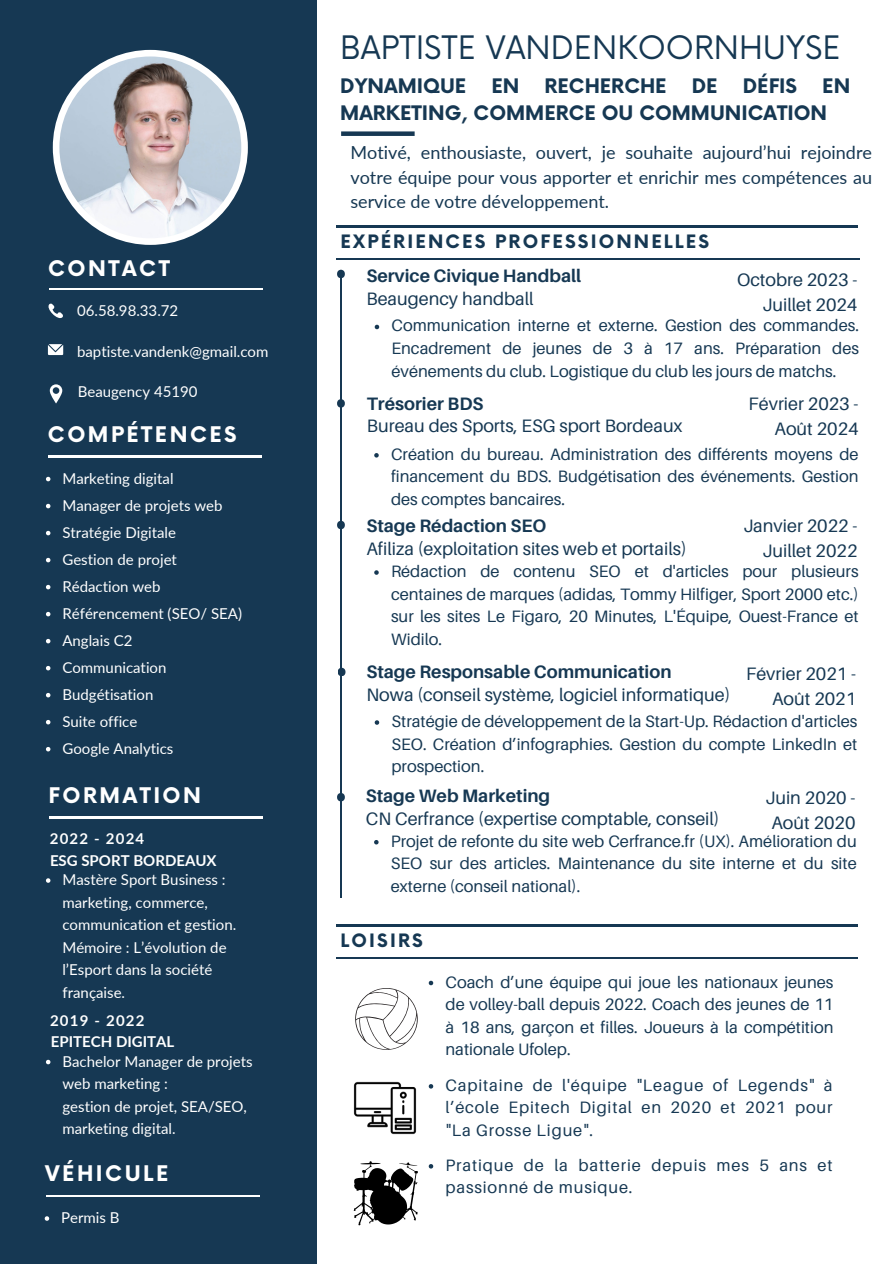
<style>
.page{position:relative;width:894px;height:1264px;background:#fff}
.page>*{position:absolute;margin:0;border:0;box-sizing:border-box;transform-origin:0 0}
.t1{font:31.5px "Now";color:#163853}
.t2{font:700 21px "Now";letter-spacing:.12em;color:#fff}
.t3{font:700 19.5px/27px "Now";color:#163853}
.t4{font:18px/24.8px "Aileron";color:#163853;text-align:right}
.t5{font:18px/24.8px "Lato";color:#163853;text-align:justify}
.t6{font:700 18px "Aileron";color:#163853}
.t7{font:700 18px "Now";letter-spacing:.12em;color:#163853}
.t8{font:16.5px/22.5px "Aileron";color:#163853;text-align:justify}
.t9{font:16.5px/22.5px "Aileron";letter-spacing:.05em;color:#163853}
.t10{font:15px/22.5px "Lato";color:#fff}
.t11{font:700 15px "Lato";color:#fff}
.t12{font:700 15px "Lato";letter-spacing:.08em;color:#fff}
</style>
<div class="page">
<div style="left:0;top:0;width:317px;height:1263px;background:#163853"></div>
<div style="left:341px;top:131px;width:73px;height:5px;background:#163853"></div>
<div style="left:53px;top:50px;width:195px;height:195px;background:#fff;border-radius:50%"></div>
<img style="left:59px;top:56px;width:182px;height:182px;border-radius:50%">
<hr style="left:336px;top:957px;width:521px;height:1px;background:#163853">
<svg style="left:337px;top:270px;width:8px;height:8px"></svg>
<hr style="left:340px;top:270px;width:2px;height:627px;background:#163853">
<svg style="left:337px;top:399px;width:8px;height:8px"></svg>
<svg style="left:337px;top:521px;width:8px;height:8px"></svg>
<hr style="left:46px;top:1195px;width:213px;height:1px;background:#fff">
<svg style="left:45px;top:1216px;width:4px;height:4px"></svg>
<svg style="left:48px;top:303px;width:15px;height:15px"></svg>
<svg style="left:48px;top:344px;width:15px;height:11px"></svg>
<svg style="left:50px;top:384px;width:12px;height:19px"></svg>
<hr style="left:49px;top:288px;width:214px;height:1px;background:#fff">
<svg style="left:338px;top:667px;width:7px;height:9px"></svg>
<svg style="left:337px;top:793px;width:8px;height:8px"></svg>
<hr style="left:336px;top:924px;width:521px;height:2px;background:#163853">
<svg style="left:355px;top:988px;width:62px;height:61px"></svg>
<img style="left:353px;top:1081px;width:64px;height:54px">
<hr style="left:49px;top:816px;width:214px;height:2px;background:#fff">
<svg style="left:46px;top:878px;width:4px;height:4px"></svg>
<svg style="left:46px;top:1059px;width:4px;height:5px"></svg>
<hr style="left:49px;top:456px;width:213px;height:1px;background:#fff">
<svg style="left:46px;top:477px;width:4px;height:4px"></svg>
<svg style="left:46px;top:504px;width:4px;height:4px"></svg>
<svg style="left:46px;top:531px;width:4px;height:4px"></svg>
<svg style="left:46px;top:558px;width:4px;height:4px"></svg>
<svg style="left:46px;top:585px;width:4px;height:4px"></svg>
<svg style="left:46px;top:612px;width:4px;height:4px"></svg>
<svg style="left:46px;top:639px;width:4px;height:4px"></svg>
<svg style="left:46px;top:666px;width:4px;height:4px"></svg>
<svg style="left:46px;top:693px;width:4px;height:4px"></svg>
<svg style="left:46px;top:720px;width:4px;height:4px"></svg>
<svg style="left:46px;top:747px;width:4px;height:4px"></svg>
<hr style="left:336px;top:258px;width:522px;height:2px;background:#163853">
<hr style="left:336px;top:226px;width:521px;height:1px;background:#163853">
<svg style="left:374px;top:325px;width:5px;height:4px"></svg>
<svg style="left:374px;top:570px;width:4px;height:5px"></svg>
<svg style="left:374px;top:720px;width:5px;height:4px"></svg>
<svg style="left:374px;top:453px;width:4px;height:4px"></svg>
<svg style="left:374px;top:840px;width:4px;height:4px"></svg>
<svg style="left:428px;top:980px;width:5px;height:5px"></svg>
<svg style="left:428px;top:1084px;width:5px;height:4px"></svg>
<svg style="left:428px;top:1164px;width:5px;height:4px"></svg>
<svg style="left:354px;top:1161px;width:64px;height:64px"></svg>
<p class="t2" style="left:48px;top:257px;width:123px">CONTACT</p>
<p class="t10" style="left:77px;top:299px;width:103px">06.58.98.33.72</p>
<p class="t10" style="left:77px;top:340px;width:193px">baptiste.vandenk@gmail.com</p>
<p class="t10" style="left:78px;top:380px;width:121px">Beaugency 45190</p>
<p class="t2" style="left:48px;top:423px;width:190px">COMPÉTENCES</p>
<p class="t10" style="left:62px;top:466px;width:113px">Marketing digital</p>
<p class="t10" style="left:62px;top:493px;width:162px">Manager de projets web</p>
<p class="t10" style="left:62px;top:520px;width:115px">Stratégie Digitale</p>
<h2 class="t10" style="left:62px;top:547px;width:116px">Gestion de projet</h2>
<p class="t10" style="left:62px;top:574px;width:100px">Rédaction web</p>
<p class="t10" style="left:62px;top:601px;width:181px">Référencement (SEO/ SEA)</p>
<p class="t10" style="left:62px;top:628px;width:71px">Anglais C2</p>
<p class="t10" style="left:62px;top:655px;width:105px">Communication</p>
<p class="t10" style="left:62px;top:682px;width:92px">Budgétisation</p>
<p class="t10" style="left:62px;top:709px;width:76px">Suite office</p>
<h2 class="t10" style="left:62px;top:736px;width:112px">Google Analytics</h2>
<p class="t2" style="left:48px;top:784px;width:154px">FORMATION</p>
<p class="t12" style="left:50px;top:829px;width:96px">2022 - 2024</p>
<p class="t11" style="left:50px;top:851px;width:168px">ESG SPORT BORDEAUX</p>
<p class="t10" style="left:62px;top:868px;width:175px">Mastère Sport Business : marketing, commerce, communication et gestion.<br>Mémoire : L’évolution de l’Esport dans la société française.</p>
<p class="t12" style="left:50px;top:1011px;width:96px">2019 - 2022</p>
<h2 class="t11" style="left:51px;top:1032px;width:125px">EPITECH DIGITAL</h2>
<p class="t10" style="left:62px;top:1049px;width:192px">Bachelor Manager de projets web marketing :<br>gestion de projet, SEA/SEO, marketing digital.</p>
<p class="t2" style="left:45px;top:1162px;width:124px">VÉHICULE</p>
<h2 class="t10" style="left:61px;top:1205px;width:60px">Permis B</h2>
<p class="t1" style="left:340px;top:30px;width:502px">BAPTISTE VANDENKOORNHUYSE</p>
<p class="t3" style="left:340px;top:73px;width:127px">DYNAMIQUE</p>
<p class="t3" style="left:491px;top:73px;width:29px">EN</p>
<p class="t3" style="left:544px;top:73px;width:124px">RECHERCHE</p>
<p class="t3" style="left:691px;top:73px;width:27px">DE</p>
<p class="t3" style="left:742px;top:73px;width:56px">DÉFIS</p>
<p class="t3" style="left:340px;top:73px;width:511px;text-indent:482px">EN<br>MARKETING, COMMERCE OU COMMUNICATION</p>
<h2 class="t5" style="left:350px;top:139px;width:523px">Motivé, enthousiaste, ouvert, je souhaite aujourd’hui rejoindre votre équipe pour vous apporter et enrichir mes compétences au service de votre développement.</h2>
<p class="t7" style="left:340px;top:232px;width:370px">EXPÉRIENCES PROFESSIONNELLES</p>
<h5 class="t6" style="left:366px;top:264px;width:216px">Service Civique Handball</h5>
<h3 class="t4" style="left:366px;top:285px;width:169px">Beaugency handball</h3>
<h4 class="t8" style="left:391px;top:314px;width:469px">Communication interne et externe. Gestion des commandes.<br>Encadrement de jeunes de 3 à 17 ans. Préparation des événements du club. Logistique du club les jours de matchs.</h4>
<p class="t4" style="left:736px;top:267px;width:122px">Octobre 2023 -<br>Juillet 2024</p>
<h5 class="t6" style="left:366px;top:393px;width:118px">Trésorier BDS</h5>
<h5 class="t4" style="left:748px;top:391px;width:111px">Février 2023 -</h5>
<p class="t4" style="left:366px;top:413px;width:317px">Bureau des Sports, ESG sport Bordeaux</p>
<h5 class="t4" style="left:774px;top:416px;width:85px">Août 2024</h5>
<h4 class="t8" style="left:391px;top:442px;width:469px">Création du bureau. Administration des différents moyens de financement du BDS. Budgétisation des événements. Gestion des comptes bancaires.</h4>
<h5 class="t6" style="left:366px;top:514px;width:181px">Stage Rédaction SEO</h5>
<p class="t4" style="left:366px;top:535px;width:322px">Afiliza (exploitation sites web et portails)</p>
<h4 class="t8" style="left:391px;top:559px;width:469px">Rédaction de contenu SEO et d'articles pour plusieurs centaines de marques (adidas, Tommy Hilfiger, Sport 2000 etc.) sur les sites Le Figaro, 20 Minutes, L'Équipe, Ouest-France et Widilo.</h4>
<h5 class="t4" style="left:746px;top:660px;width:111px">Février 2021 -<br>Août 2021</h5>
<h5 class="t4" style="left:743px;top:512px;width:115px">Janvier 2022 -<br>Juillet 2022</h5>
<h5 class="t6" style="left:366px;top:660px;width:306px">Stage Responsable Communication</h5>
<p class="t4" style="left:366px;top:682px;width:365px">Nowa (conseil système, logiciel informatique)</p>
<h4 class="t8" style="left:391px;top:709px;width:467px">Stratégie de développement de la Start-Up. Rédaction d'articles SEO. Création d’infographies. Gestion du compte LinkedIn et prospection.</h4>
<h5 class="t6" style="left:365px;top:784px;width:186px">Stage Web Marketing</h5>
<p class="t4" style="left:365px;top:806px;width:355px">CN Cerfrance (expertise comptable, conseil)</p>
<h4 class="t8" style="left:391px;top:829px;width:467px">Projet de refonte du site web Cerfrance.fr (UX). Amélioration du SEO sur des articles. Maintenance du site interne et du site externe (conseil national).</h4>
<h5 class="t4" style="left:765px;top:785px;width:91px;text-align:center">Juin 2020 -<br>Août 2020</h5>
<h1 class="t7" style="left:340px;top:930px;width:84px">LOISIRS</h1>
<h5 class="t8" style="left:445px;top:970px;width:389px">Coach d’une équipe qui joue les nationaux jeunes de volley-ball depuis 2022. Coach des jeunes de 11 à 18 ans, garçon et filles. Joueurs à la compétition nationale Ufolep.</h5>
<h5 class="t8" style="left:445px;top:1073px;width:388px">Capitaine de l'équipe "League of Legends" à l’école Epitech Digital en 2020 et 2021 pour "La Grosse Ligue".</h5>
<p class="t9" style="left:445px;top:1153px;width:388px">Pratique de la batterie depuis mes 5 ans et passionné de musique.</p>
</div>
